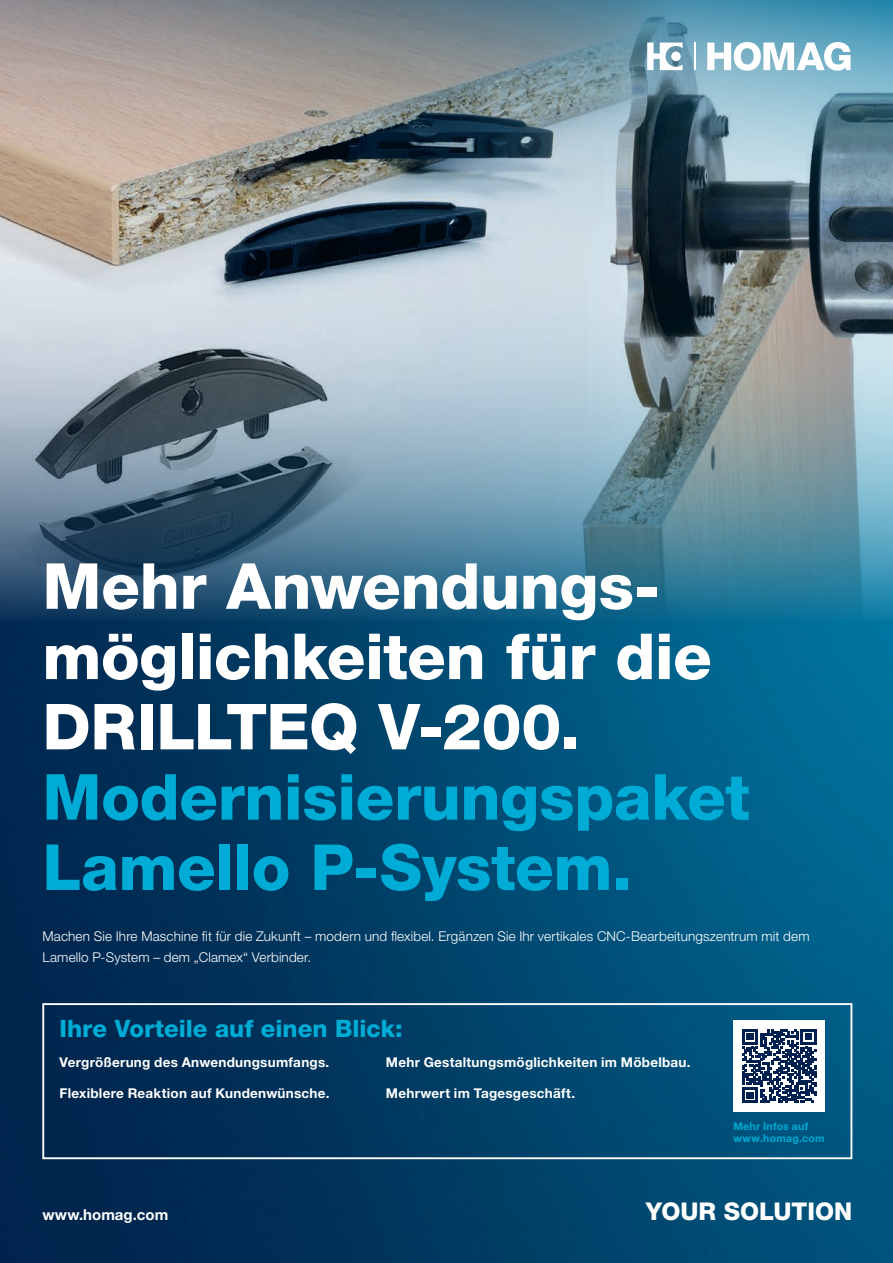
<style>
.page{position:relative;width:893px;height:1263px;background:#fff}
.page>*{position:absolute;margin:0;border:0;box-sizing:border-box;transform-origin:0 0}
.t1{font:800 63.6px/70.3px "Helvetica Neue LTW1 G";letter-spacing:-.005em;color:#fff}
.t2{font:800 63.6px/70.3px "Helvetica Neue LTW1 G";letter-spacing:-.005em;color:#00acd5}
.t3{font:800 24.45px "Helvetica Neue LTW1 G";color:#fff}
.t4{font:800 24px "Helvetica Neue LTW1 G";color:#00acd5}
.t5{font:700 15px "Helvetica Neue LTW1 G";color:#fff}
.t6{font:300 13.5px/20.4px "Helvetica Neue LTW1 G";letter-spacing:.01em;color:#fff}
.t7{font:700 13.5px "Helvetica Neue LTW1 G";letter-spacing:.02em;color:#fff}
.t8{font:700 10.5px/12.6px "Helvetica Neue LTW1 G";letter-spacing:.025em;color:#00acd5}
</style>
<div class="page">
<img style="left:0;top:621px;width:893px;height:642px">
<img style="left:0;top:0;width:893px;height:621px">
<div style="left:42px;top:1003px;width:810px;height:156px;border:2px solid #fff"></div>
<div style="left:733px;top:1020px;width:92px;height:92px;background:#fff"></div>
<svg style="left:742px;top:1029px;width:74px;height:74px"></svg>
<svg style="left:707px;top:42px;width:143px;height:29px"></svg>
<svg style="left:647px;top:43px;width:35px;height:27px"></svg>
<hr style="left:694px;top:43px;width:2px;height:27px;background:#fff">
<h1 class="t1" style="left:43px;top:551px;width:671px">Mehr Anwendungs&shy;möglichkeiten für die<br>DRILLTEQ V-200.</h1>
<h1 class="t2" style="left:43px;top:762px;width:709px">Modernisierungspaket<br>Lamello P-System.</h1>
<p class="t6" style="left:43px;top:926px;width:769px">Machen Sie Ihre Maschine fit für die Zukunft – modern und flexibel. Ergänzen Sie Ihr vertikales CNC-Bearbeitungszentrum mit dem<br>Lamello P-System – dem „Clamex“ Verbinder.</p>
<h3 class="t4" style="left:60px;top:1014px;width:345px">Ihre Vorteile auf einen Blick:</h3>
<p class="t7" style="left:60px;top:1054px;width:271px">Vergrößerung des Anwendungsumfangs.</p>
<p class="t7" style="left:60px;top:1085px;width:271px">Flexiblere Reaktion auf Kundenwünsche.</p>
<p class="t7" style="left:386px;top:1054px;width:306px">Mehr Gestaltungsmöglichkeiten im Möbelbau.</p>
<p class="t7" style="left:386px;top:1085px;width:191px">Mehrwert im Tagesgeschäft.</p>
<p class="t8" style="left:733px;top:1120px;width:93px">Mehr Infos auf www.homag.com</p>
<p class="t5" style="left:43px;top:1206px;width:127px">www.homag.com</p>
<h2 class="t3" style="left:646px;top:1197px;width:208px">YOUR SOLUTION</h2>
</div>
